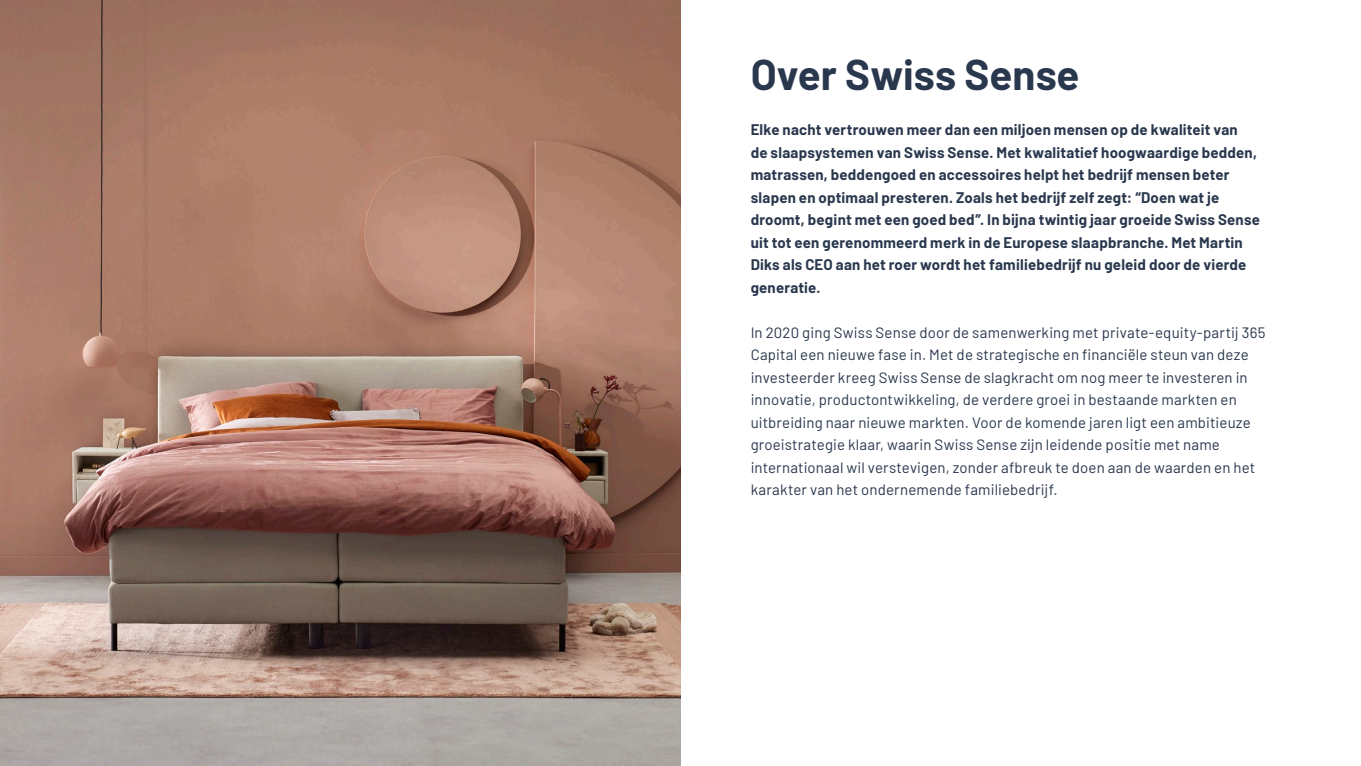
<style>
.page{position:relative;width:1361px;height:766px;background:#fff}
.page>*{position:absolute;margin:0;border:0;box-sizing:border-box;transform-origin:0 0}
.t1{font:700 42px "Barlow";color:#2a384e}
.t2{font:15px/22.5px "Barlow";letter-spacing:.01em;color:#2a384e}
.t3{font:700 15px/22.5px "Barlow";letter-spacing:.015em;color:#2a384e}
</style>
<div class="page">
<img style="left:0;top:0;width:680px;height:765px">
<p class="t1" style="left:750px;top:44px;width:330px">Over Swiss Sense</p>
<p class="t3" style="left:750px;top:117px;width:511px">Elke nacht vertrouwen meer dan een miljoen mensen op de kwaliteit van<br>de slaapsystemen van Swiss Sense. Met kwalitatief hoogwaardige bedden, matrassen, beddengoed en accessoires helpt het bedrijf mensen beter slapen en optimaal presteren. Zoals het bedrijf zelf zegt: “Doen wat je droomt, begint met een goed bed”. In bijna twintig jaar groeide Swiss Sense uit tot een gerenommeerd merk in de Europese slaapbranche. Met Martin Diks als CEO aan het roer wordt het familiebedrijf nu geleid door de vierde generatie.</p>
<p class="t2" style="left:750px;top:320px;width:516px">In 2020 ging Swiss Sense door de samenwerking met private-equity-partij 365<br>Capital een nieuwe fase in. Met de strategische en financiële steun van deze investeerder kreeg Swiss Sense de slagkracht om nog meer te investeren in innovatie, productontwikkeling, de verdere groei in bestaande markten en uitbreiding naar nieuwe markten. Voor de komende jaren ligt een ambitieuze groeistrategie klaar, waarin Swiss Sense zijn leidende positie met name internationaal wil verstevigen, zonder afbreuk te doen aan de waarden en het karakter van het ondernemende familiebedrijf.</p>
</div>
